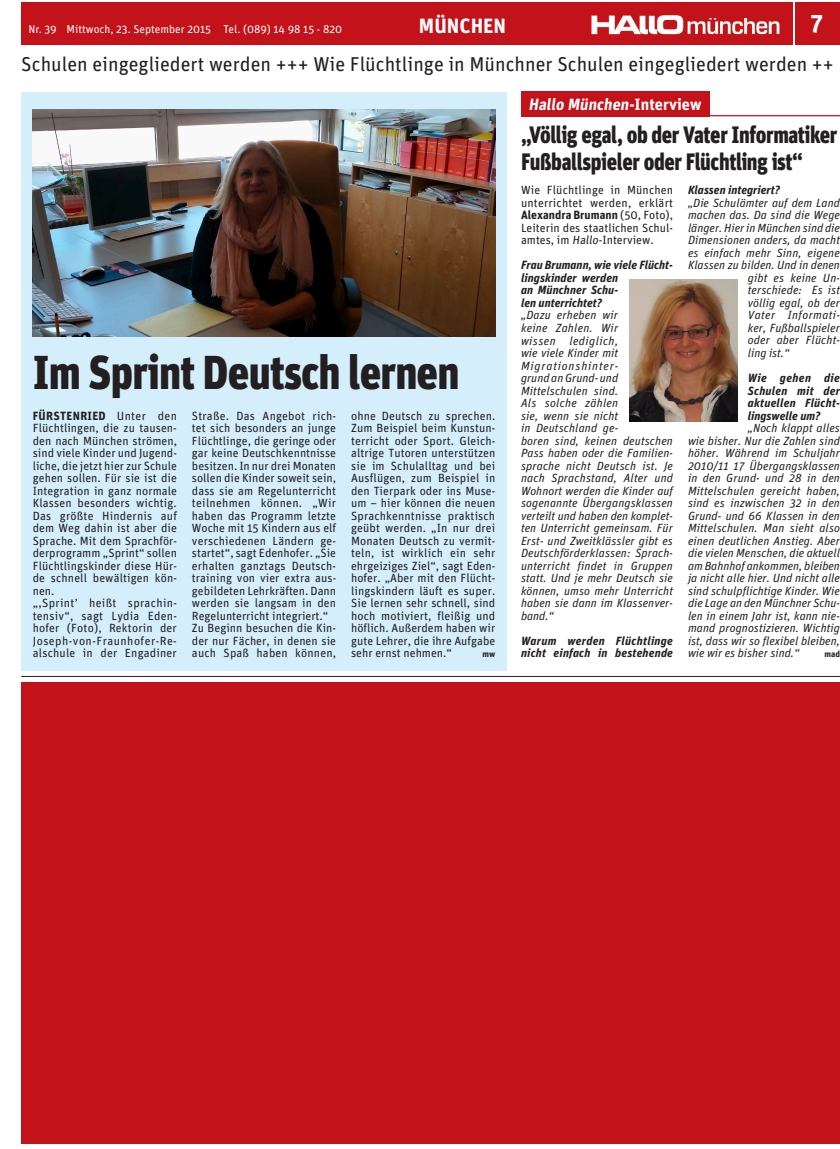
<style>
.page{position:relative;width:840px;height:1149px;background:#fff}
.page>*{position:absolute;margin:0;border:0;box-sizing:border-box;transform-origin:0 0}
.t1{font:900 47.5px "Unit";letter-spacing:-.02em;color:#231f20;scale:.9 1}
.t2{font:700 25px "Unit";color:#fff}
.t3{font:900 23.75px/27.5px "Unit";letter-spacing:-.02em;color:#231f20;scale:.87 1}
.t4{font:700 20.62px "Unit";color:#fff}
.t5{font:20px "Unit";color:#231f20}
.t6{font:700 16.25px "Unit";color:#fff}
.t7{font:11.88px/12.5px "Unit";letter-spacing:.005em;color:#231f20}
.t8{font:italic 11.88px/12.5px "Unit";letter-spacing:.005em;color:#231f20}
.t9{font:italic 700 11.88px/12.5px "Unit";letter-spacing:.01em;color:#231f20}
.t10{font:italic 11.88px "Unit";letter-spacing:.03em;color:#231f20}
.t11{font:11.25px "Unit";color:#fff}
.t12{font:700 8.75px "Unit";color:#231f20}
.s1{font-weight:700}
</style>
<div class="page">
<hr style="left:21px;top:676px;width:819px;height:1px;background:#231f20">
<div style="left:21px;top:92px;width:486px;height:578px;background:#d4effb"></div>
<img style="left:33px;top:110px;width:462px;height:227px">
<div style="left:521px;top:91px;width:188px;height:25px;background:#c4121a"></div>
<hr style="left:705px;top:115px;width:135px;height:1px;background:#c4121a">
<img style="left:629px;top:279px;width:108px;height:142px">
<div style="left:21px;top:682px;width:819px;height:460px;background:#c4121a"></div>
<div style="left:21px;top:2px;width:819px;height:43px;background:#c4121a"></div>
<img style="left:591px;top:15px;width:93px;height:20px">
<img style="left:687px;top:18px;width:92px;height:17px">
<hr style="left:794px;top:0;width:1px;height:46px;background:#fff">
<p class="t11" style="left:28px;top:22px;width:315px">Nr. 39 Mittwoch, 23. September 2015 Tel. (089) 14 98 15 - 820</p>
<h3 class="t4" style="left:419px;top:13px;width:89px">MÜNCHEN</h3>
<h2 class="t2" style="left:810px;top:6px;width:14px">7</h2>
<h3 class="t5" style="left:21px;top:51px;width:814px">Schulen eingegliedert werden +++ Wie Flüchtlinge in Münchner Schulen eingegliedert werden ++</h3>
<h1 class="t1" style="left:33px;top:343px;width:476px">Im Sprint Deutsch lernen</h1>
<p class="t7" style="left:33px;top:408px;width:146px"><span class="s1">FÜRSTENRIED</span> Unter den<br>Flüchtlingen, die zu tausen&shy;den nach München strömen, sind viele Kinder und Jugend&shy;liche, die jetzt hier zur Schule gehen sollen. Für sie ist die<br>Integration in ganz normale<br>Klassen besonders wichtig.<br>Das größte Hindernis auf dem Weg dahin ist aber die<br>Sprache. Mit dem Sprachför&shy;derprogramm „Sprint“ sollen<br>Flüchtlingskinder diese Hür&shy;de schnell bewältigen kön&shy;nen.<br>„,Sprint’ heißt sprachin&shy;tensiv“, sagt Lydia Eden&shy;hofer (Foto), Rektorin der<br>Joseph-von-Fraunhofer-Re&shy;alschule in der Engadiner</p>
<p class="t7" style="left:192px;top:408px;width:146px">Straße. Das Angebot rich&shy;tet sich besonders an junge<br>Flüchtlinge, die geringe oder gar keine Deutschkenntnisse besitzen. In nur drei Monaten sollen die Kinder soweit sein, dass sie am Regelunterricht teilnehmen können. „Wir haben das Programm letzte<br>Woche mit 15 Kindern aus elf verschiedenen Ländern ge&shy;startet“, sagt Edenhofer. „Sie erhalten ganztags Deutsch&shy;training von vier extra aus&shy;gebildeten Lehrkräften. Dann werden sie langsam in den<br>Regelunterricht integriert.“<br>Zu Beginn besuchen die Kin&shy;der nur Fächer, in denen sie auch Spaß haben können,</p>
<p class="t7" style="left:351px;top:409px;width:146px;text-align:justify">ohne Deutsch zu sprechen.<br>Zum Beispiel beim Kunstun&shy;terricht oder Sport. Gleich&shy;altrige Tutoren unterstützen sie im Schulalltag und bei Ausflügen, zum Beispiel in den Tierpark oder ins Muse&shy;um – hier können die neuen Sprachkenntnisse praktisch geübt werden. „In nur drei Monaten Deutsch zu vermit&shy;teln, ist wirklich ein sehr ehrgeiziges Ziel“, sagt Eden&shy;hofer. „Aber mit den Flücht&shy;lingskindern läuft es super.<br>Sie lernen sehr schnell, sind hoch motiviert, fleißig und höflich. Außerdem haben wir gute Lehrer, die ihre Aufgabe sehr ernst nehmen.“</p>
<p class="t12" style="left:482px;top:648px;width:14px">mw</p>
<h3 class="t6" style="left:528px;top:94px;width:174px">Hallo München-Interview</h3>
<h3 class="t3" style="left:521px;top:120px;width:365px">„Völlig egal, ob der Vater Informatiker<br>Fußballspieler oder Flüchtling ist“</h3>
<p class="t7" style="left:521px;top:183px;width:154px;text-align:justify">Wie Flüchtlinge in München unterrichtet werden, erklärt <span class="s1">Alexandra Brumann</span> (50, Foto), Leiterin des staatlichen Schul&shy;amtes, im Hallo-Interview.</p>
<p class="t9" style="left:521px;top:259px;width:153px">Frau Brumann, wie viele Flücht&shy;lingskinder werden<br>an Münchner Schu-<br>len unterrichtet?</p>
<p class="t8" style="left:521px;top:309px;width:154px">„Dazu erheben wir<br>keine Zahlen. Wir<br>wissen lediglich,<br>wie viele Kinder mit<br>Migrationshinter-<br>grund an Grund- und<br>Mittelschulen sind.<br>Als solche zählen<br>sie, wenn sie nicht<br>in Deutschland ge-<br>boren sind, keinen deutschen<br>Pass haben oder die Familien&shy;sprache nicht Deutsch ist. Je nach Sprachstand, Alter und<br>Wohnort werden die Kinder auf sogenannte Übergangsklassen verteilt und haben den komplet&shy;ten Unterricht gemeinsam. Für<br>Erst- und Zweitklässler gibt es<br>Deutschförderklassen: Sprach&shy;unterricht findet in Gruppen statt. Und je mehr Deutsch sie können, umso mehr Unterricht haben sie dann im Klassenver&shy;band.“</p>
<p class="t9" style="left:521px;top:634px;width:153px">Warum werden Flüchtlinge nicht einfach in bestehende</p>
<p class="t9" style="left:688px;top:184px;width:93px">Klassen integriert?</p>
<p class="t8" style="left:688px;top:196px;width:153px">„Die Schulämter auf dem Land</p>
<p class="t8" style="left:688px;top:209px;width:154px">machen das. Da sind die Wege</p>
<p class="t8" style="left:688px;top:221px;width:153px">länger. Hier in München sind die</p>
<p class="t8" style="left:688px;top:234px;width:153px">Dimensionen anders, da macht</p>
<p class="t8" style="left:688px;top:246px;width:153px">es einfach mehr Sinn, eigene</p>
<p class="t8" style="left:688px;top:259px;width:153px">Klassen zu bilden. Und in denen</p>
<p class="t8" style="left:748px;top:271px;width:94px">gibt es keine Un-</p>
<p class="t8" style="left:748px;top:284px;width:94px">terschiede: Es ist</p>
<p class="t8" style="left:748px;top:296px;width:94px">völlig egal, ob der</p>
<p class="t10" style="left:748px;top:308px;width:94px">Vater Informati-</p>
<p class="t8" style="left:748px;top:321px;width:94px">ker, Fußballspieler</p>
<p class="t8" style="left:748px;top:334px;width:94px">oder aber Flücht-</p>
<p class="t8" style="left:748px;top:346px;width:43px">ling ist.“</p>
<p class="t9" style="left:748px;top:371px;width:94px;text-align:justify">Wie gehen die Schulen mit der aktuellen Flücht&shy;lingswelle um?</p>
<p class="t8" style="left:688px;top:421px;width:154px;text-align:justify;text-indent:60px">„Noch klappt alles wie bisher. Nur die Zahlen sind höher. Während im Schuljahr 2010/11 17 Übergangsklassen in den Grund- und 28 in den Mittelschulen gereicht haben, sind es inzwischen 32 in den Grund- und 66 Klassen in den Mittelschulen. Man sieht also einen deutlichen Anstieg. Aber die vielen Menschen, die aktuell am Bahnhof ankommen, bleiben ja nicht alle hier. Und nicht alle sind schulpflichtige Kinder. Wie die Lage an den Münchner Schu&shy;len in einem Jahr ist, kann nie&shy;mand prognostizieren. Wichtig ist, dass wir so flexibel bleiben, wie wir es bisher sind.“</p>
<p class="t12" style="left:824px;top:648px;width:17px">mad</p>
</div>
